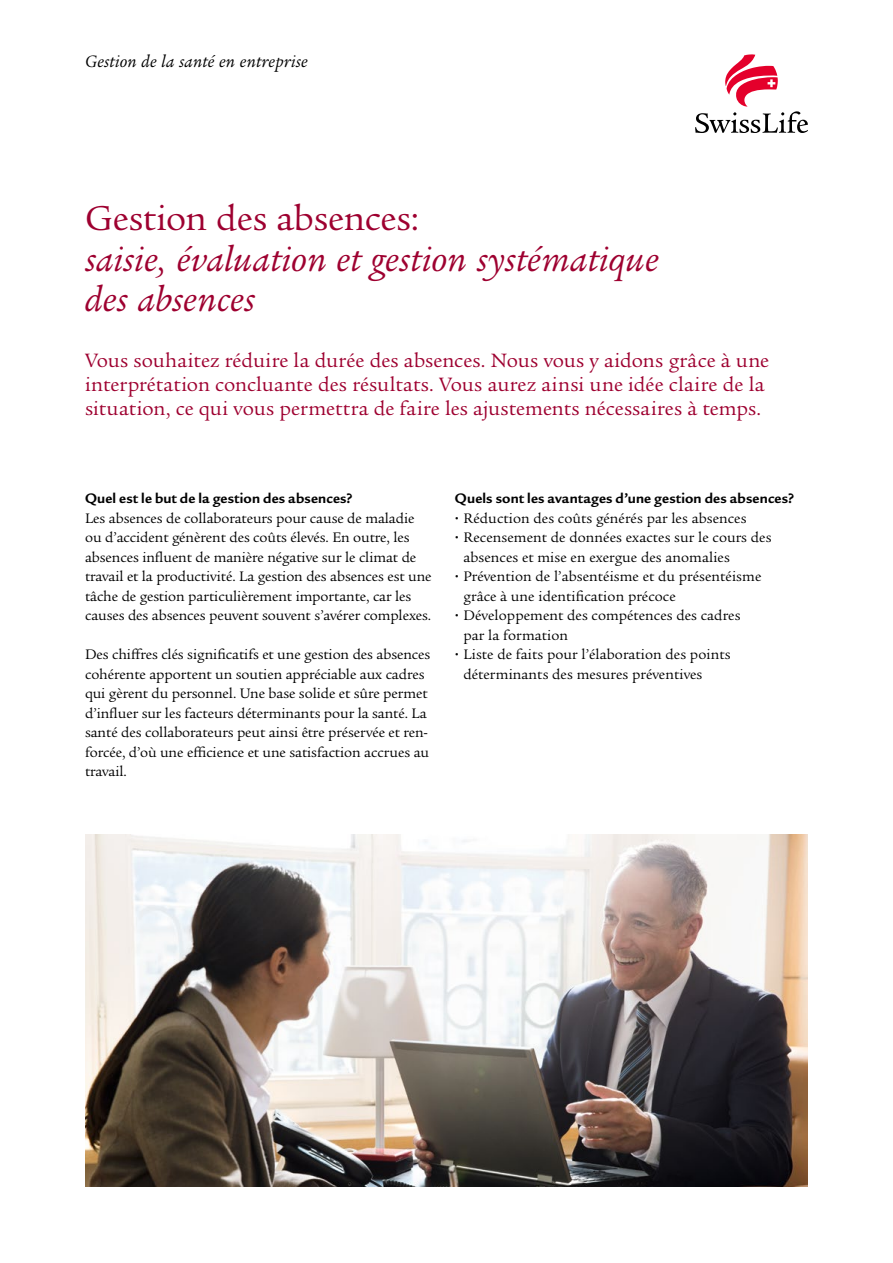
<style>
.page{position:relative;width:893px;height:1263px;background:#fff}
.page>*{position:absolute;margin:0;border:0;box-sizing:border-box;transform-origin:0 0}
.t1{font:italic 37.5px/40.5px "Legacy Serif ITC Pro";letter-spacing:.01em;color:#9e0030}
.t2{font:37.5px "Legacy Serif ITC Pro";letter-spacing:-.005em;color:#9e0030}
.t3{font:21px/24px "Legacy Serif ITC Pro";letter-spacing:.005em;color:#9e0030}
.t4{font:italic 18px "Legacy Serif ITC Pro";letter-spacing:.01em;color:#000}
.t5{font:15px/19.5px "Legacy Serif ITC Pro";letter-spacing:-.005em;color:#000}
.t6{font:700 15px "Legacy Sans ITC Pro";letter-spacing:.01em;color:#000}
</style>
<div class="page">
<svg style="left:695px;top:54px;width:113px;height:79px"></svg>
<img style="left:85px;top:835px;width:723px;height:351px">
<p class="t4" style="left:85px;top:50px;width:224px">Gestion de la santé en entreprise</p>
<h1 class="t2" style="left:85px;top:196px;width:335px">Gestion des absences:</h1>
<h1 class="t1" style="left:85px;top:238px;width:575px">saisie, évaluation et gestion systématique des absences</h1>
<h2 class="t3" style="left:85px;top:348px;width:686px">Vous souhaitez réduire la durée des absences. Nous vous y aidons grâce à une interprétation concluante des résultats. Vous aurez ainsi une idée claire de la situation, ce qui vous permettra de faire les ajustements nécessaires à temps.</h2>
<p class="t6" style="left:85px;top:490px;width:269px">Quel est le but de la gestion des absences?</p>
<p class="t5" style="left:85px;top:508px;width:348px">Les absences de collaborateurs pour cause de maladie ou d’accident génèrent des coûts élevés. En outre, les absences influent de manière négative sur le climat de travail et la productivité. La gestion des absences est une tâche de gestion particulièrement importante, car les causes des absences peuvent souvent s’avérer complexes.</p>
<p class="t5" style="left:85px;top:645px;width:347px">Des chiffres clés significatifs et une gestion des absences cohérente apportent un soutien appréciable aux cadres qui gèrent du personnel. Une base solide et sûre permet d’influer sur les facteurs déterminants pour la santé. La santé des collaborateurs peut ainsi être préservée et ren&shy;forcée, d’où une efficience et une satisfaction accrues au travail.</p>
<p class="t6" style="left:455px;top:490px;width:341px">Quels sont les avantages d’une gestion des absences?</p>
<p class="t5" style="left:463px;top:508px;width:310px">Réduction des coûts générés par les absences Recensement de données exactes sur le cours des absences et mise en exergue des anomalies Prévention de l’absentéisme et du présentéisme grâce à une identification précoce Développement des compétences des cadres<br>par la formation<br>Liste de faits pour l’élaboration des points déterminants des mesures préventives</p>
</div>
